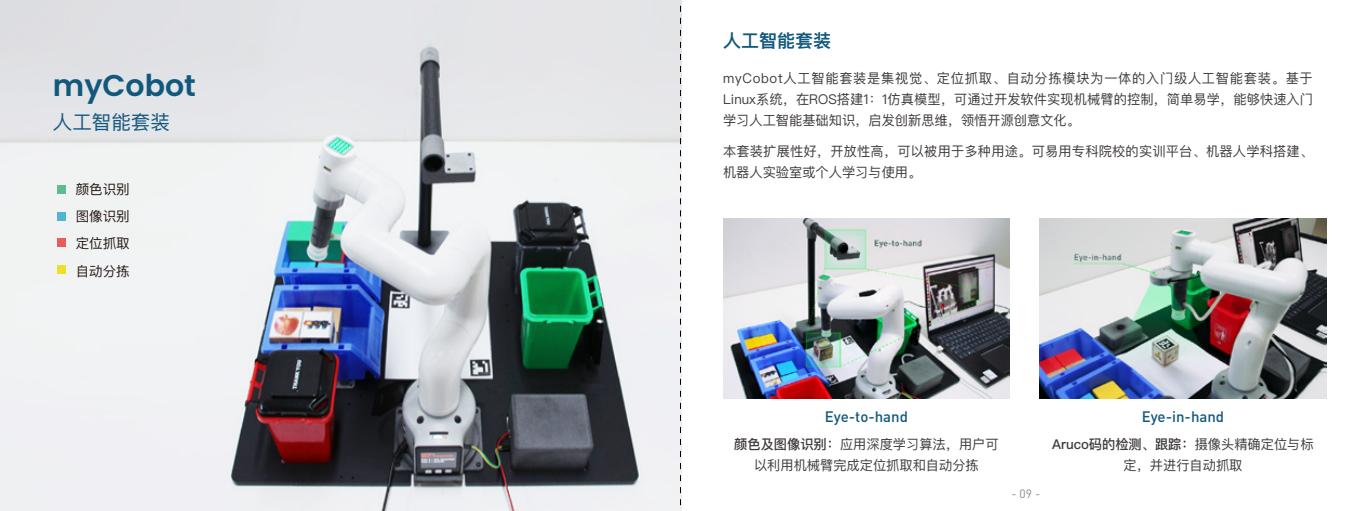
<style>
.page{position:relative;width:1361px;height:511px;background:#fff}
.page>*{position:absolute;margin:0;border:0;box-sizing:border-box;transform-origin:0 0}
.t1{font:600 30px "Poppins";color:#11587d}
.t2{font:19.5px "Ping Fang SC";color:#11587d}
.t3{font:600 18px "Ping Fang SC";color:#11587d}
.t4{font:500 15px "DIN Pro";color:#11587d}
.t5{font:13.5px/21px "Ping Fang SC";color:#3e3a39;text-align:center}
.t6{font:13.5px/27px "Ping Fang SC";color:#221815;text-align:justify}
.t7{font:12px "DIN Pro";color:#898989}
.s1{font-weight:500}
</style>
<div class="page">
<img style="left:0;top:0;width:680px;height:510px">
<div style="left:57px;top:185px;width:9px;height:8px;background:#5ebc90"></div>
<div style="left:57px;top:212px;width:9px;height:9px;background:#50b6d0"></div>
<div style="left:57px;top:238px;width:9px;height:9px;background:#ea5c57"></div>
<div style="left:57px;top:265px;width:9px;height:9px;background:#efdf2a"></div>
<img style="left:1040px;top:218px;width:286px;height:180px">
<img style="left:723px;top:218px;width:286px;height:180px">
<svg style="left:680px;top:0;width:1px;height:510px"></svg>
<h1 class="t1" style="left:53px;top:67px;width:144px">myCobot</h1>
<h2 class="t2" style="left:53px;top:109px;width:118px">人工智能套装</h2>
<p class="t6" style="left:76px;top:176px;width:55px">颜色识别图像识别定位抓取自动分拣</p>
<h3 class="t3" style="left:723px;top:30px;width:110px">人工智能套装</h3>
<p class="t5" style="left:723px;top:67px;width:591px;text-align:justify">myCobot人工智能套装是集视觉、定位抓取、自动分拣模块为一体的入门级人工智能套装。基于Linux系统，在ROS搭建1：1仿真模型，可通过开发软件实现机械臂的控制，简单易学，能够快速入门学习人工智能基础知识，启发创新思维，领悟开源创意文化。</p>
<p class="t5" style="left:723px;top:141px;width:592px;text-align:left">本套装扩展性好，开放性高，可以被用于多种用途。可易用专科院校的实训平台、机器人学科搭建、机器人实验室或个人学习与使用。</p>
<p class="t4" style="left:825px;top:405px;width:85px">Eye-to-hand</p>
<p class="t4" style="left:1141px;top:405px;width:84px">Eye-in-hand</p>
<p class="t5" style="left:1052px;top:433px;width:263px"><span class="s1">Aruco码的检测、跟踪：</span>摄像头精确定位与标定，并进行自动抓取</p>
<p class="t5" style="left:734px;top:433px;width:266px"><span class="s1">颜色及图像识别：</span>应用深度学习算法，用户可以利用机械臂完成定位抓取和自动分拣</p>
<p class="t7" style="left:1011px;top:484px;width:30px">- 09 -</p>
</div>
